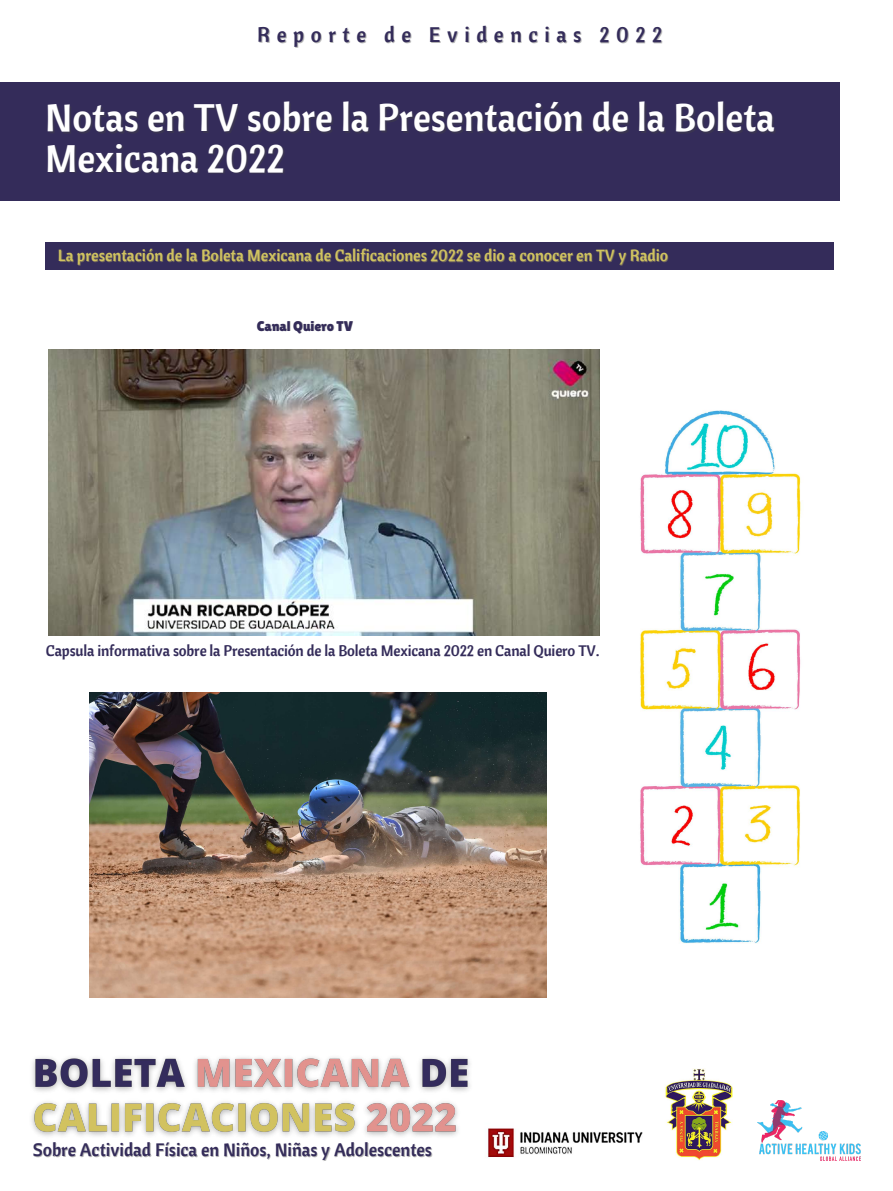
<style>
.page{position:relative;width:893px;height:1191px;background:#fff}
.page>*{position:absolute;margin:0;border:0;box-sizing:border-box;transform-origin:0 0}
.t1{font:38.15px/40.4px "Cantora One";color:#fff}
.t2{font:21px "Cantora One";letter-spacing:.315em;color:#342c5a}
.t3{font:17.92px "Cantora One";color:#342c5a}
.t4{font:16.1px "Cantora One";color:#d0c360}
.t5{font:15.15px "Cantora One";letter-spacing:-.01em;color:#342c5a}
.t6{font:14px "Lilita One";color:#342c5a}
.s1{color:rgb(68 68 68/.4)}
</style>
<div class="page">
<img style="left:758px;top:1100px;width:102px;height:60px">
<img style="left:665px;top:1068px;width:68px;height:92px">
<img style="left:487px;top:1128px;width:156px;height:30px">
<div style="left:0;top:82px;width:839px;height:119px;background:#342c5a"></div>
<div style="left:46px;top:243px;width:788px;height:27px;background:#342c5a"></div>
<img style="left:49px;top:349px;width:551px;height:286px">
<img style="left:640px;top:410px;width:161px;height:534px">
<img style="left:31px;top:1057px;width:439px;height:80px">
<img style="left:89px;top:692px;width:457px;height:305px">
<h2 class="t2" style="left:257px;top:21px;width:406px">Reporte de Evidencias 2022</h2>
<h1 class="t1" style="left:45px;top:97px;width:731px">Notas en TV sobre la Presentación de la Boleta<br>Mexicana 2022</h1>
<p class="t4" style="left:58px;top:245px;width:612px">La presentación de la Boleta Mexicana de Calificaciones 2022 se dio a conocer en TV y Radio</p>
<p class="t6" style="left:257px;top:318px;width:98px">Canal Quiero TV</p>
<p class="t5" style="left:46px;top:640px;width:555px">Capsula informativa sobre la Presentación de la Boleta Mexicana 2022 en Canal Quiero TV.</p>
<p class="t3" style="left:34px;top:1138px;width:400px"><span class="s1">S</span>obre Actividad Física en Niños, Niñas y Adolescentes</p>
</div>
